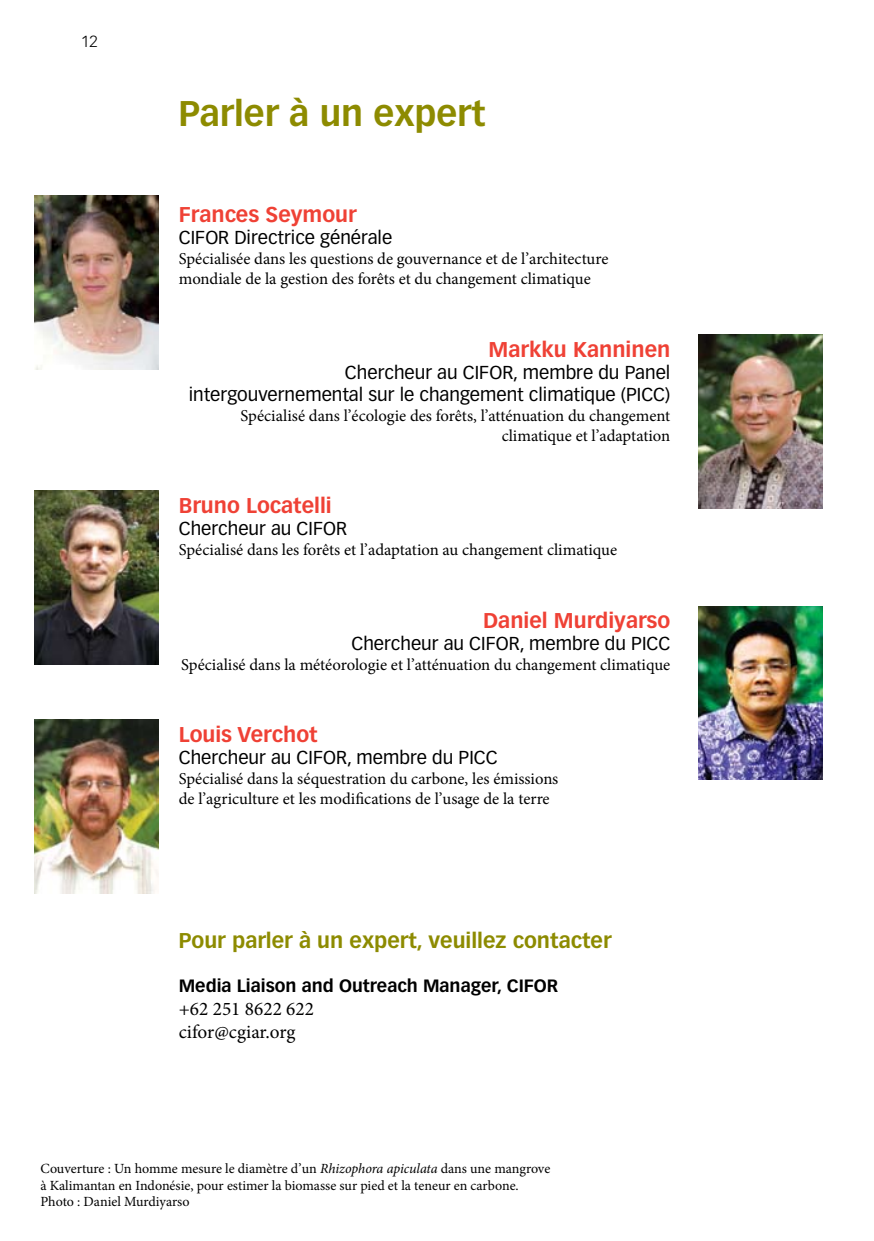
<style>
.page{position:relative;width:874px;height:1241px;background:#fff}
.page>*{position:absolute;margin:0;border:0;box-sizing:border-box;transform-origin:0 0}
.t1{font:700 35px "Vectora LT Std";color:#8d8b00}
.t2{font:700 21px "Vectora LT Std";color:#ef4135}
.t3{font:700 21px "Vectora LT Std";color:#8d8b00}
.t4{font:19.25px/23.1px "Minion Pro";color:#000}
.t5{font:18.38px/22.1px "Vectora LT Std";color:#000;text-align:right}
.t6{font:700 17.5px "Vectora LT Std";color:#000}
.t7{font:16.62px/19.9px "Minion Pro";color:#000}
.t8{font:300 15.75px "Vectora LT Std";color:#000}
.t9{font:14px/16.8px "Minion Pro";letter-spacing:-.005em;color:#000}
.s1{font-style:italic}
</style>
<div class="page">
<img style="left:35px;top:195px;width:124px;height:174px">
<img style="left:35px;top:491px;width:124px;height:173px">
<img style="left:698px;top:335px;width:124px;height:173px">
<img style="left:698px;top:606px;width:124px;height:173px">
<img style="left:35px;top:719px;width:124px;height:174px">
<p class="t8" style="left:81px;top:32px;width:18px">12</p>
<h1 class="t1" style="left:179px;top:93px;width:308px">Parler à un expert</h1>
<p class="t2" style="left:179px;top:202px;width:179px">Frances Seymour</p>
<p class="t5" style="left:179px;top:227px;width:215px">CIFOR Directrice générale</p>
<p class="t7" style="left:179px;top:249px;width:431px">Spécialisée dans les questions de gouvernance et de l’architecture mondiale de la gestion des forêts et du changement climatique</p>
<p class="t2" style="left:488px;top:336px;width:183px">Markku Kanninen</p>
<p class="t5" style="left:189px;top:361px;width:483px">Chercheur au CIFOR, membre du Panel intergouvernemental sur le changement climatique (PICC)</p>
<p class="t7" style="left:240px;top:405px;width:431px;text-align:right">Spécialisé dans l’écologie des forêts, l’atténuation du changement climatique et l’adaptation</p>
<p class="t2" style="left:179px;top:493px;width:154px">Bruno Locatelli</p>
<p class="t5" style="left:179px;top:517px;width:170px">Chercheur au CIFOR</p>
<p class="t7" style="left:179px;top:540px;width:439px">Spécialisé dans les forêts et l’adaptation au changement climatique</p>
<p class="t2" style="left:483px;top:607px;width:189px">Daniel Murdiyarso</p>
<p class="t5" style="left:351px;top:632px;width:320px">Chercheur au CIFOR, membre du PICC</p>
<p class="t7" style="left:181px;top:654px;width:490px">Spécialisé dans la météorologie et l’atténuation du changement climatique</p>
<p class="t2" style="left:179px;top:722px;width:140px">Louis Verchot</p>
<p class="t5" style="left:179px;top:746px;width:320px">Chercheur au CIFOR, membre du PICC</p>
<p class="t7" style="left:179px;top:769px;width:381px">Spécialisé dans la séquestration du carbone, les émissions de l’agriculture et les modifications de l’usage de la terre</p>
<p class="t3" style="left:179px;top:927px;width:434px">Pour parler à un expert, veuillez contacter</p>
<p class="t6" style="left:179px;top:974px;width:381px">Media Liaison and Outreach Manager, CIFOR</p>
<p class="t4" style="left:179px;top:996px;width:137px">+62 251 8622 622 cifor@cgiar.org</p>
<p class="t9" style="left:40px;top:1159px;width:511px">Couverture : Un homme mesure le diamètre d’un <span class="s1">Rhizophora apiculata</span> dans une mangrove à Kalimantan en Indonésie, pour estimer la biomasse sur pied et la teneur en carbone.<br>Photo : Daniel Murdiyarso</p>
</div>
